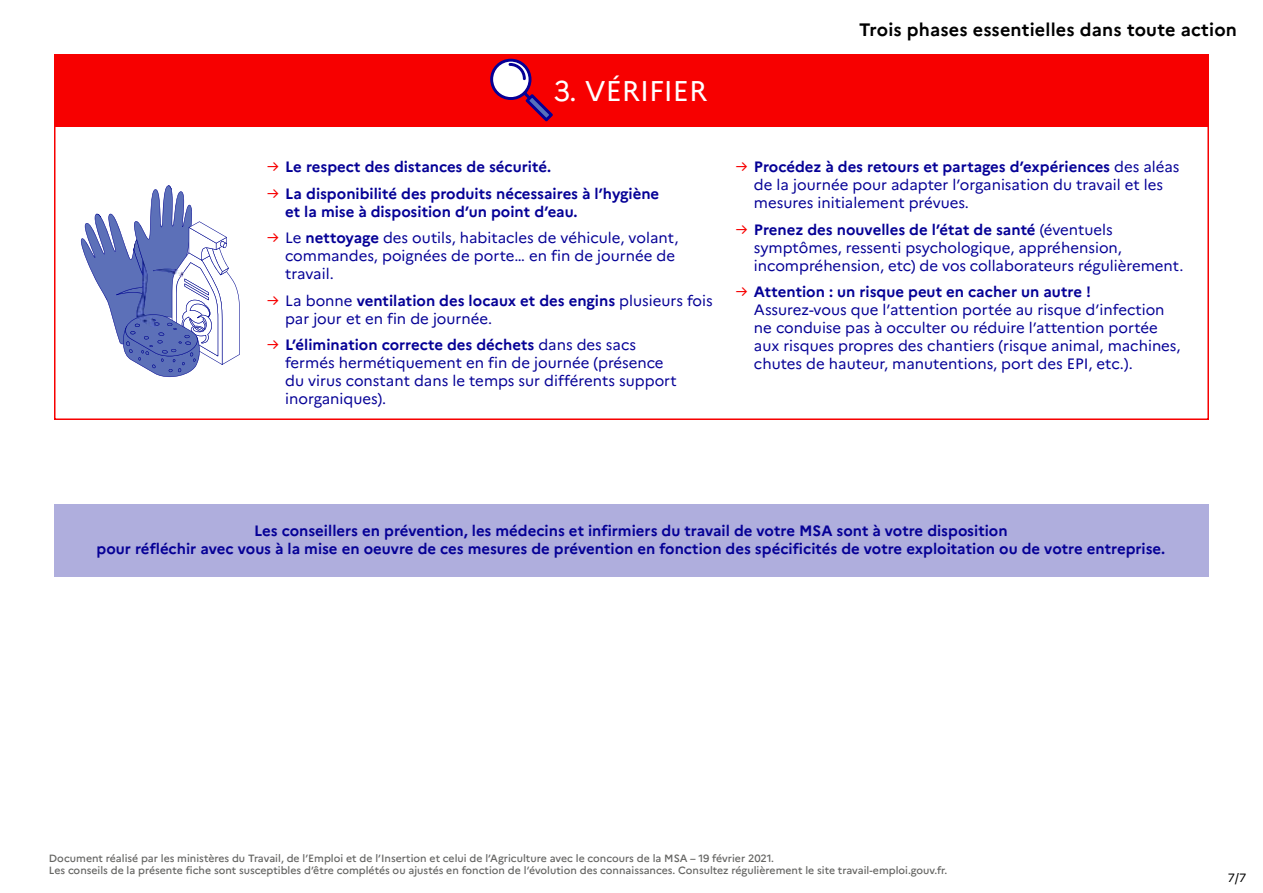
<style>
.page{position:relative;width:1263px;height:893px;background:#fff}
.page>*{position:absolute;margin:0;border:0;box-sizing:border-box;transform-origin:0 0}
.t1{font:28.5px "Marianne";color:#fff}
.t2{font:700 18px "Marianne";letter-spacing:.01em;color:#000}
.t3{font:15px/18px "Marianne";color:#050096}
.t4{font:700 15px/18px "Marianne";color:#050096}
.t5{font:12px "Marianne";color:#000}
.t6{font:500 10.5px/12.6px "Marianne";color:#656563}
.s1{font-weight:400;color:#f70000}
.s2{color:#f70000}
.s3{font-weight:700}
</style>
<div class="page">
<div style="left:54px;top:504px;width:1155px;height:72px;background:#afaedd"></div>
<div style="left:54px;top:54px;width:1155px;height:72px;background:#f70000"></div>
<div style="left:54px;top:125px;width:1155px;height:295px;border:2px solid #f70000"></div>
<svg style="left:490px;top:59px;width:63px;height:63px"></svg>
<svg style="left:80px;top:185px;width:160px;height:192px"></svg>
<h1 class="t1" style="left:554px;top:73px;width:155px">3. VÉRIFIER</h1>
<p class="t4" style="left:267px;top:158px;width:285px"><span class="s1">→</span> Le respect des distances de sécurité.</p>
<p class="t4" style="left:285px;top:184px;width:376px;text-indent:-18px"><span class="s1">→</span> La disponibilité des produits nécessaires à l’hygiène et la mise à disposition d’un point d’eau.</p>
<p class="t3" style="left:285px;top:229px;width:395px;text-indent:-18px"><span class="s2">→</span> Le <span class="s3">nettoyage</span> des outils, habitacles de véhicule, volant, commandes, poignées de porte… en fin de journée de travail.</p>
<p class="t3" style="left:285px;top:291px;width:429px;text-indent:-18px"><span class="s2">→</span> La bonne <span class="s3">ventilation des locaux et des engins</span> plusieurs fois par jour et en fin de journée.</p>
<p class="t3" style="left:285px;top:336px;width:393px;text-indent:-18px"><span class="s2">→</span> <span class="s3">L’élimination correcte des déchets</span> dans des sacs fermés hermétiquement en fin de journée (présence du virus constant dans le temps sur différents support inorganiques).</p>
<p class="t2" style="left:859px;top:18px;width:379px">Trois phases essentielles dans toute action</p>
<p class="t3" style="left:754px;top:158px;width:427px;text-indent:-18px"><span class="s2">→</span> <span class="s3">Procédez à des retours et partages d’expériences</span> des aléas de la journée pour adapter l’organisation du travail et les mesures initialement prévues.</p>
<p class="t3" style="left:754px;top:220px;width:431px;text-indent:-18px"><span class="s2">→</span> <span class="s3">Prenez des nouvelles de l’état de santé</span> (éventuels symptômes, ressenti psychologique, appréhension, incompréhension, etc) de vos collaborateurs régulièrement.</p>
<p class="t3" style="left:754px;top:283px;width:428px;text-indent:-18px"><span class="s2">→</span> <span class="s3">Attention : un risque peut en cacher un autre !<br></span>Assurez-vous que l’attention portée au risque d’infection ne conduise pas à occulter ou réduire l’attention portée aux risques propres des chantiers (risque animal, machines, chutes de hauteur, manutentions, port des EPI, etc.).</p>
<p class="t4" style="left:97px;top:522px;width:1070px;text-align:center">Les conseillers en prévention, les médecins et infirmiers du travail de votre MSA sont à votre disposition<br>pour réfléchir avec vous à la mise en oeuvre de ces mesures de prévention en fonction des spécificités de votre exploitation ou de votre entreprise.</p>
<p class="t6" style="left:49px;top:852px;width:900px">Document réalisé par les ministères du Travail, de l’Emploi et de l’Insertion et celui de l’Agriculture avec le concours de la MSA – 19 février 2021.<br>Les conseils de la présente fiche sont susceptibles d’être complétés ou ajustés en fonction de l’évolution des connaissances. Consultez régulièrement le site travail-emploi.gouv.fr.</p>
<p class="t5" style="left:1228px;top:870px;width:20px">7/7</p>
</div>
